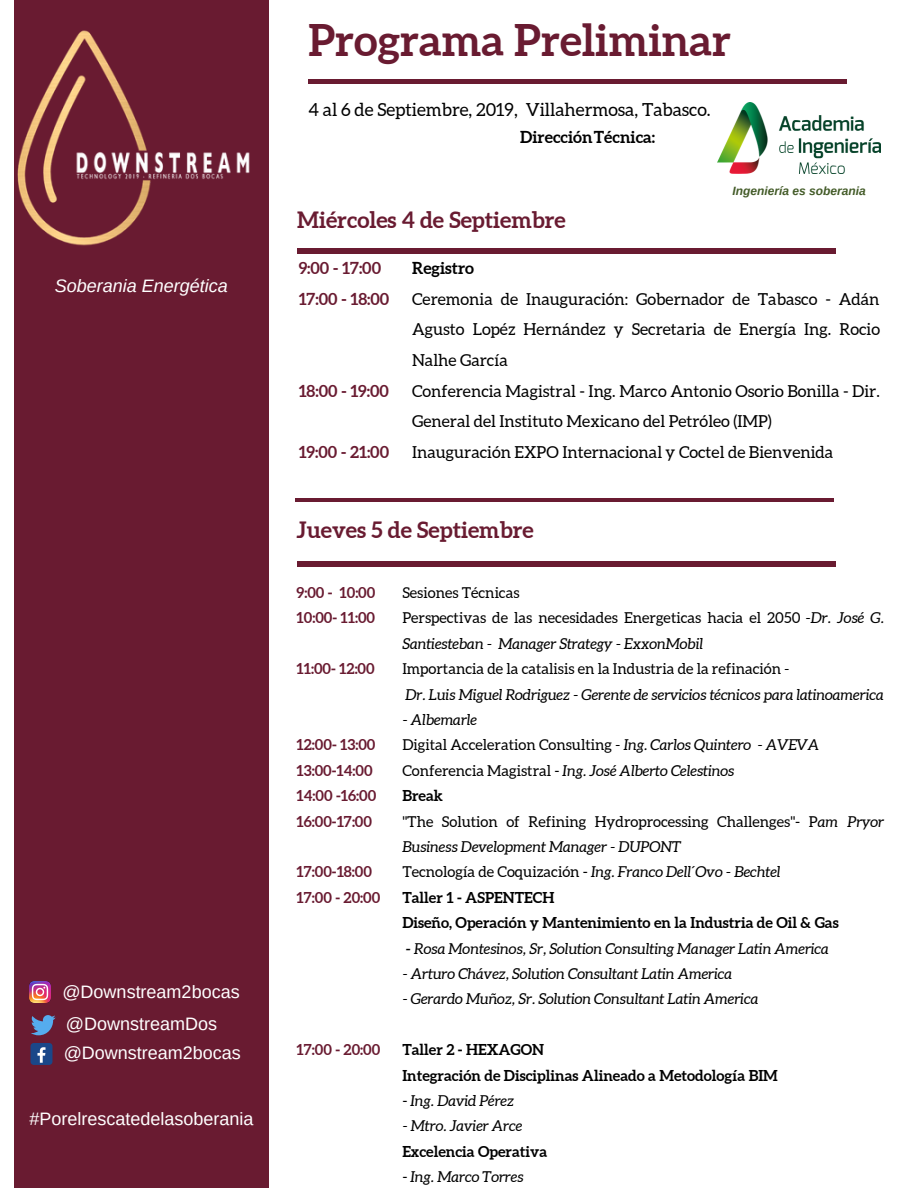
<style>
.page{position:relative;width:918px;height:1188px;background:#fff}
.page>*{position:absolute;margin:0;border:0;box-sizing:border-box;transform-origin:0 0}
.t1{font:700 43.65px "Aleo";color:#691b31}
.t2{font:700 22.5px "Aleo";color:#691b31}
.t3{font:18px/32.2px "Arimo";color:#fff}
.t4{font:18px "Aleo";color:#000}
.t5{font:italic 18px "Arimo";color:#fff}
.t6{font:16.5px/30.8px "Aleo";color:#000}
.t7{font:700 16.5px/30.8px "Aleo";color:#691b31}
.t8{font:700 16.5px "Aleo";color:#000}
.t9{font:italic 15px/25.3px "Aleo";color:#000}
.t10{font:15px/25.3px "Aleo";color:#000}
.t11{font:700 15px/25.3px "Aleo";color:#691b31}
.t12{font:700 15px/25.3px "Aleo";color:#000}
.t13{font:italic 700 12px "Arimo";color:#435b28}
.s1{font-style:italic}
.s2{font-style:normal}
.s3{font-weight:700;font-style:normal}
.s4{font-weight:700}
</style>
<div class="page">
<div style="left:14px;top:0;width:255px;height:1188px;background:#691b31"></div>
<div style="left:309px;top:79px;width:538px;height:5px;background:#691b31"></div>
<hr style="left:297px;top:249px;width:539px;height:4px;background:#691b31">
<hr style="left:295px;top:498px;width:539px;height:4px;background:#691b31">
<hr style="left:297px;top:562px;width:538px;height:4px;background:#691b31">
<div style="left:31px;top:1043px;width:21px;height:22px;background:#1a4789;border-radius:3px"></div>
<svg style="left:37px;top:1047px;width:9px;height:16px"></svg>
<svg style="left:31px;top:1015px;width:25px;height:20px"></svg>
<img style="left:29px;top:981px;width:22px;height:22px">
<img style="left:17px;top:30px;width:233px;height:216px">
<img style="left:718px;top:102px;width:163px;height:71px">
<p class="t5" style="left:55px;top:275px;width:175px">Soberania Energética</p>
<p class="t3" style="left:62px;top:975px;width:179px">@Downstream2bocas @DownstreamDos</p>
<p class="t3" style="left:64px;top:1037px;width:179px">@Downstream2bocas</p>
<p class="t3" style="left:29px;top:1102px;width:226px">#Porelrescatedelasoberania</p>
<h1 class="t1" style="left:309px;top:15px;width:424px">Programa Preliminar</h1>
<p class="t4" style="left:309px;top:100px;width:404px">4 al 6 de Septiembre, 2019, Villahermosa, Tabasco.</p>
<p class="t8" style="left:520px;top:128px;width:136px">DirecciónTécnica:</p>
<p class="t13" style="left:733px;top:184px;width:135px">Ingeniería es soberania</p>
<h2 class="t2" style="left:297px;top:207px;width:270px">Miércoles 4 de Septiembre</h2>
<p class="t7" style="left:299px;top:253px;width:92px">9:00 - 17:00<br>17:00 - 18:00</p>
<p class="t8" style="left:412px;top:259px;width:63px">Registro</p>
<p class="t6" style="left:412px;top:283px;width:469px">Ceremonia de Inauguración: Gobernador de Tabasco - Adán Agusto Lopéz Hernández y Secretaria de Energía Ing. Rocio Nalhe García<br>Conferencia Magistral - Ing. Marco Antonio Osorio Bonilla - Dir.<br>General del Instituto Mexicano del Petróleo (IMP)<br>Inauguración EXPO Internacional y Coctel de Bienvenida</p>
<p class="t7" style="left:299px;top:375px;width:92px">18:00 - 19:00</p>
<p class="t7" style="left:299px;top:437px;width:92px">19:00 - 21:00</p>
<h2 class="t2" style="left:297px;top:517px;width:239px">Jueves 5 de Septiembre</h2>
<p class="t11" style="left:297px;top:580px;width:80px">9:00 - 10:00<br>10:00- 11:00</p>
<p class="t11" style="left:297px;top:656px;width:80px">11:00- 12:00</p>
<p class="t11" style="left:297px;top:732px;width:81px">12:00- 13:00<br>13:00-14:00<br>14:00 -16:00<br>16:00-17:00</p>
<p class="t11" style="left:297px;top:859px;width:85px">17:00-18:00<br>17:00 - 20:00</p>
<p class="t11" style="left:297px;top:1037px;width:85px">17:00 - 20:00</p>
<p class="t10" style="left:402px;top:580px;width:483px">Sesiones Técnicas<br>Perspectivas de las necesidades Energeticas hacia el 2050 <span class="s1">-Dr. José G.<br>Santiesteban - Manager Strategy - ExxonMobil<br></span>Importancia de la catalisis en la Industria de la refinación <span class="s1">-<br>Dr. Luis Miguel Rodriguez - Gerente de servicios técnicos para latinoamerica</span></p>
<p class="t9" style="left:402px;top:707px;width:483px">- Albemarle<br><span class="s2">Digital Acceleration Consulting</span> - Ing. Carlos Quintero - AVEVA <span class="s2">Conferencia Magistral -</span> Ing. José Alberto Celestinos<br><span class="s3">Break<br></span><span class="s2">"The Solution of Refining Hydroprocessing Challenges"- P</span>am Pryor Business Development Manager - DUPONT<br><span class="s2">Tecnología de Coquización -</span> Ing. Franco Dell´Ovo - Bechtel<br><span class="s3">Taller 1 - ASPENTECH<br>Diseño, Operación y Mantenimiento en la Industria de Oil &amp; Gas</span></p>
<p class="t9" style="left:406px;top:936px;width:425px"><span class="s4">-</span> Rosa Montesinos, Sr, Solution Consulting Manager Latin America</p>
<p class="t9" style="left:402px;top:961px;width:331px">- Arturo Chávez, Solution Consultant Latin America</p>
<p class="t9" style="left:402px;top:986px;width:358px">- Gerardo Muñoz, Sr. Solution Consultant Latin America</p>
<p class="t12" style="left:402px;top:1037px;width:377px">Taller 2 - HEXAGON<br>Integración de Disciplinas Alineado a Metodología BIM</p>
<p class="t9" style="left:402px;top:1088px;width:113px"><span class="s2">-</span> Ing. David Pérez</p>
<p class="t9" style="left:402px;top:1113px;width:121px">- Mtro. Javier Arce</p>
<p class="t12" style="left:402px;top:1139px;width:146px">Excelencia Operativa</p>
<p class="t9" style="left:402px;top:1164px;width:123px"><span class="s2">-</span> Ing. Marco Torres</p>
</div>
